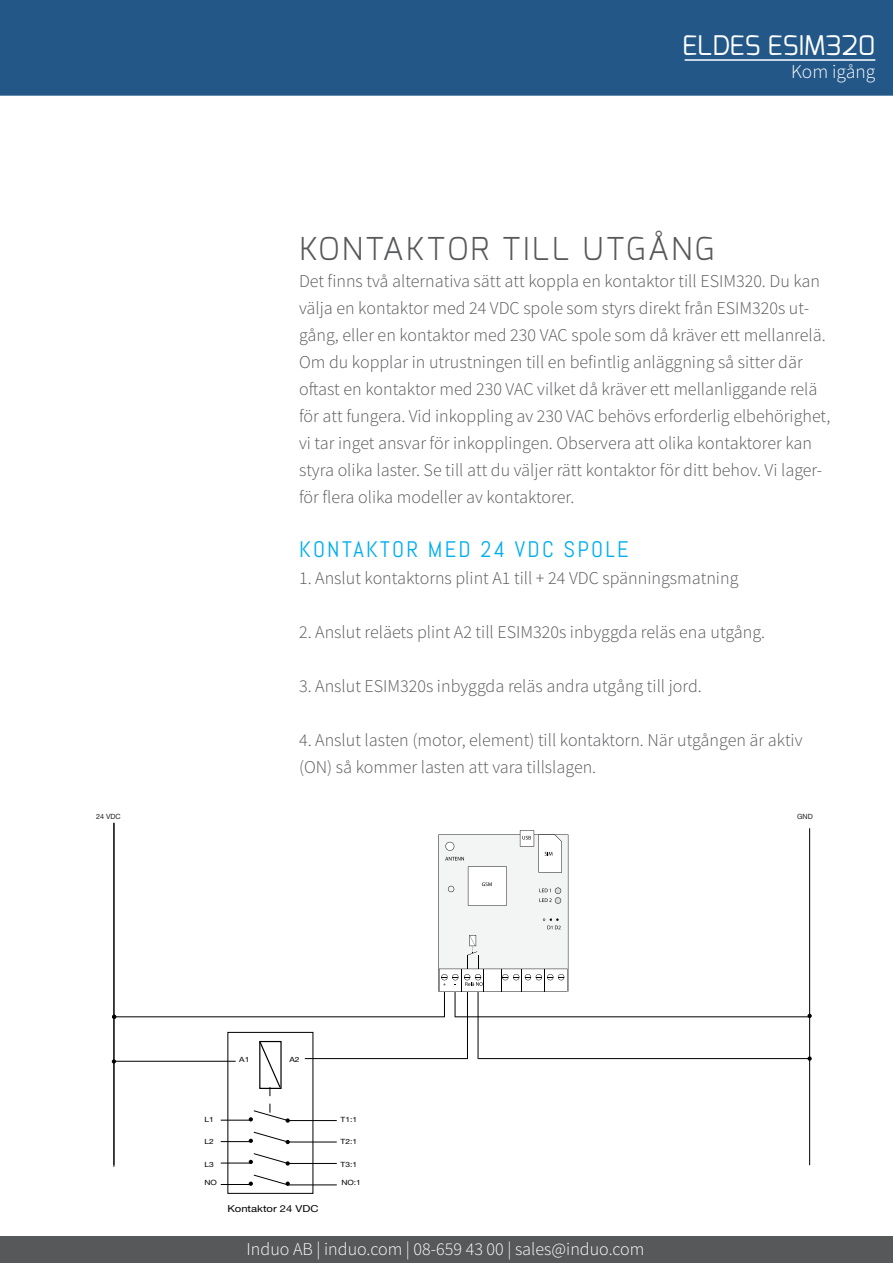
<style>
.page{position:relative;width:893px;height:1263px;background:#fff}
.page>*{position:absolute;margin:0;border:0;box-sizing:border-box;transform-origin:0 0}
.t1{font:300 31.5px "Exo";letter-spacing:.075em;color:#57585a}
.t2{font:27px "Exo";color:#fff}
.t3{font:22.5px "Abel";letter-spacing:.1em;color:#00aeef}
.t4{font:300 19.5px "Source Sans Pro";color:#fff}
.t5{font:300 18px/27px "Source Sans Pro";color:#57585a}
.t6{font:300 18px "Source Sans Pro";color:#fff}
.t7{font:9.6px "Helvetica Neue LT Std";color:#000;scale:1.17 1}
.t8{font:7.2px "Helvetica Neue LT Std";color:#000;scale:1.17 1}
.t9{font:7.2px "Helvetica Neue LT Std";color:#231f20}
</style>
<div class="page">
<div style="left:0;top:0;width:893px;height:96px;background:#235788"></div>
<div style="left:0;top:1236px;width:893px;height:27px;background:#57585a"></div>
<hr style="left:685px;top:59px;width:190px;height:2px;background:#fff">
<hr style="left:113px;top:1061px;width:123px;height:1px;background:#000">
<hr style="left:221px;top:1184px;width:30px;height:1px;background:#000">
<hr style="left:287px;top:1184px;width:50px;height:1px;background:#000">
<svg style="left:249px;top:1174px;width:41px;height:12px"></svg>
<hr style="left:221px;top:1163px;width:30px;height:1px;background:#000">
<hr style="left:287px;top:1163px;width:50px;height:1px;background:#000">
<svg style="left:249px;top:1153px;width:41px;height:12px"></svg>
<hr style="left:221px;top:1141px;width:30px;height:1px;background:#000">
<hr style="left:287px;top:1142px;width:50px;height:1px;background:#000">
<svg style="left:249px;top:1131px;width:41px;height:13px"></svg>
<hr style="left:221px;top:1120px;width:30px;height:1px;background:#000">
<hr style="left:287px;top:1120px;width:50px;height:1px;background:#000">
<div style="left:228px;top:1032px;width:85px;height:162px;border:1px solid #000"></div>
<svg style="left:259px;top:1040px;width:23px;height:56px"></svg>
<svg style="left:249px;top:1104px;width:41px;height:19px"></svg>
<hr style="left:114px;top:823px;width:1px;height:344px;background:#000">
<hr style="left:809px;top:828px;width:1px;height:337px;background:#000">
<hr style="left:114px;top:1016px;width:330px;height:1px;background:#000">
<hr style="left:444px;top:987px;width:1px;height:30px;background:#000">
<hr style="left:455px;top:1016px;width:356px;height:1px;background:#000">
<hr style="left:478px;top:1058px;width:332px;height:1px;background:#000">
<hr style="left:455px;top:987px;width:1px;height:30px;background:#000">
<hr style="left:467px;top:991px;width:1px;height:68px;background:#000">
<hr style="left:478px;top:991px;width:1px;height:68px;background:#000">
<svg style="left:807px;top:1014px;width:5px;height:4px"></svg>
<svg style="left:807px;top:1056px;width:5px;height:5px"></svg>
<hr style="left:305px;top:1058px;width:162px;height:1px;background:#000">
<svg style="left:438px;top:830px;width:130px;height:161px"></svg>
<p class="t9" style="left:96px;top:812px;width:26px">24 VDC</p>
<h2 class="t2" style="left:682px;top:28px;width:195px">ELDES ESIM320</h2>
<p class="t4" style="left:791px;top:60px;width:86px">Kom igång</p>
<h1 class="t1" style="left:299px;top:229px;width:417px">KONTAKTOR TILL UTGÅNG</h1>
<p class="t5" style="left:299px;top:268px;width:533px">Det finns två alternativa sätt att koppla en kontaktor till ESIM320. Du kan välja en kontaktor med 24 VDC spole som styrs direkt från ESIM320s ut&shy;gång, eller en kontaktor med 230 VAC spole som då kräver ett mellanrelä.<br>Om du kopplar in utrustningen till en befintlig anläggning så sitter där oftast en kontaktor med 230 VAC vilket då kräver ett mellanliggande relä för att fungera. Vid inkoppling av 230 VAC behövs erforderlig elbehörighet, vi tar inget ansvar för inkopplingen. Observera att olika kontaktorer kan styra olika laster. Se till att du väljer rätt kontaktor för ditt behov. Vi lager&shy;för flera olika modeller av kontaktorer.</p>
<p class="t3" style="left:299px;top:535px;width:331px">KONTAKTOR MED 24 VD C SPOLE</p>
<p class="t5" style="left:299px;top:565px;width:441px">1. Anslut kontaktorns plint A1 till + 24 VDC spänningsmatning</p>
<p class="t5" style="left:299px;top:619px;width:468px">2. Anslut reläets plint A2 till ESIM320s inbyggda reläs ena utgång.</p>
<p class="t5" style="left:299px;top:673px;width:404px">3. Anslut ESIM320s inbyggda reläs andra utgång till jord.</p>
<p class="t5" style="left:299px;top:727px;width:505px">4. Anslut lasten (motor, element) till kontaktorn. När utgången är aktiv (ON) så kommer lasten att vara tillslagen.</p>
<p class="t9" style="left:797px;top:812px;width:17px">GND</p>
<p class="t8" style="left:239px;top:1055px;width:10px">A1</p>
<p class="t8" style="left:289px;top:1055px;width:10px">A2</p>
<p class="t8" style="left:204px;top:1115px;width:10px">L1</p>
<p class="t8" style="left:341px;top:1115px;width:16px">T1:1</p>
<p class="t8" style="left:204px;top:1137px;width:10px">L2</p>
<p class="t8" style="left:341px;top:1137px;width:16px">T2:1</p>
<p class="t8" style="left:204px;top:1160px;width:10px">L3</p>
<p class="t8" style="left:341px;top:1160px;width:16px">T3:1</p>
<p class="t8" style="left:204px;top:1178px;width:12px">NO</p>
<p class="t8" style="left:341px;top:1178px;width:18px">NO:1</p>
<p class="t7" style="left:227px;top:1202px;width:79px">Kontaktor 24 VDC</p>
<p class="t6" style="left:247px;top:1238px;width:399px">Induo AB | induo.com | 08-659 43 00 | sales@induo.com</p>
</div>
